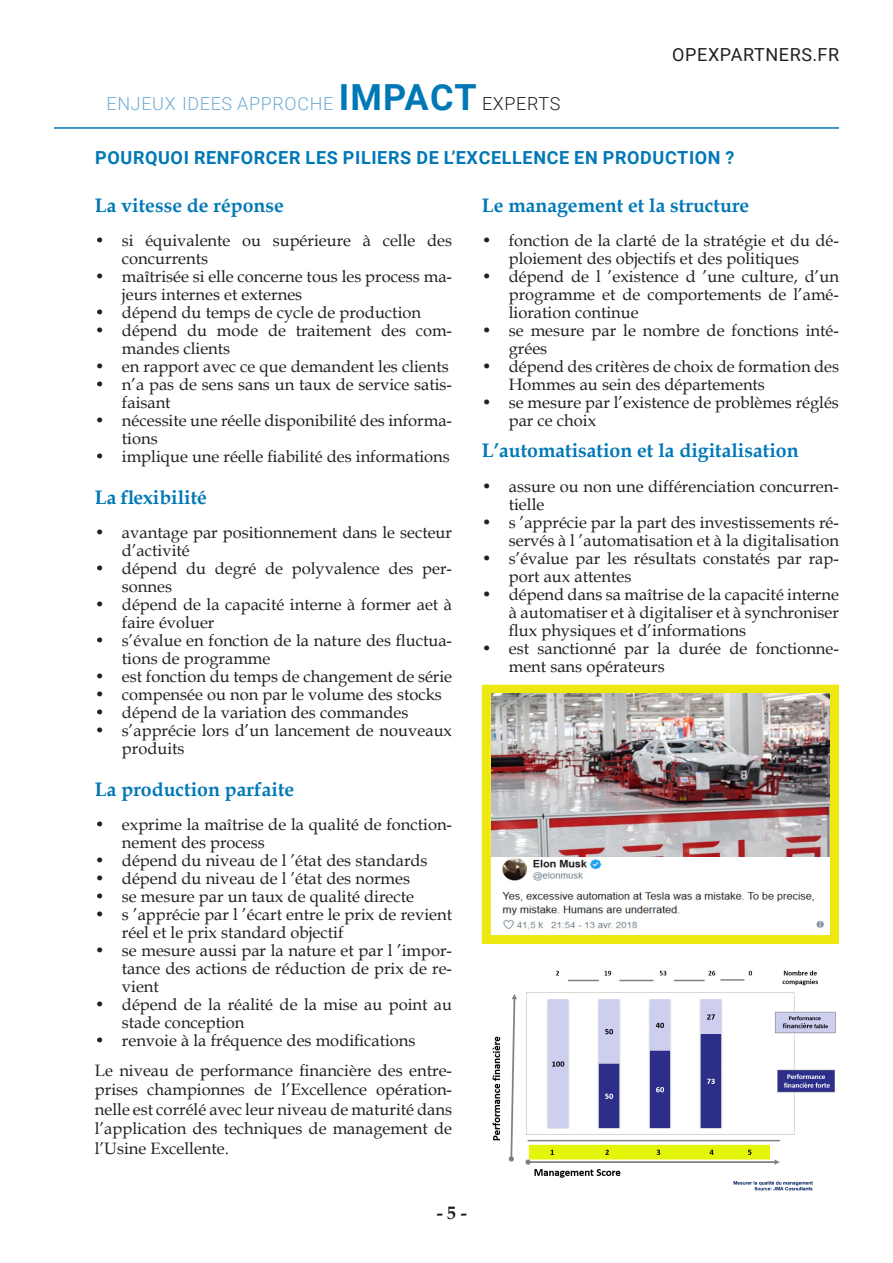
<style>
.page{position:relative;width:893px;height:1263px;background:#fff}
.page>*{position:absolute;margin:0;border:0;box-sizing:border-box;transform-origin:0 0}
.t1{font:700 19.5px "Book Antiqua";color:#0078b6}
.t2{font:700 18px "Roboto";letter-spacing:.035em;color:#0078b6}
.t3{font:300 18px "Roboto";letter-spacing:.035em;color:#70abd5}
.t4{font:18px "Roboto";letter-spacing:.035em;color:#231f20}
.t5{font:700 18px "Book Antiqua";color:#231f20}
.t6{font:16.5px/18px "Book Antiqua";color:#231f20}
.s1{font-weight:700;font-size:36px;color:#0078b6}
.s2{color:#231f20}
.s3{color:#fff}
</style>
<div class="page">
<hr style="left:54px;top:127px;width:785px;height:2px;background:#0078b6">
<img style="left:492px;top:970px;width:344px;height:221px">
<img style="left:502px;top:858px;width:323px;height:72px">
<div style="left:482px;top:685px;width:357px;height:259px;border:9px solid #ece810"></div>
<img style="left:491px;top:693px;width:339px;height:164px">
<p class="t3" style="left:107px;top:91px;width:455px">ENJEUX IDEES APPROCHE <span class="s1">IMPACT</span> <span class="s2">EXPERTS</span></p>
<p class="t4" style="left:672px;top:42px;width:169px">OPEXPARTNERS.FR</p>
<p class="t2" style="left:95px;top:145px;width:641px">POURQUOI RENFORCER LES PILIERS DE L’EXCELLENCE EN PRODUCTION ?</p>
<p class="t1" style="left:95px;top:192px;width:191px">La vitesse de réponse</p>
<p class="t6" style="left:122px;top:231px;width:332px;text-indent:-27px">• si équivalente ou supérieure à celle des concurrents</p>
<p class="t6" style="left:122px;top:267px;width:332px;text-indent:-27px">• maîtrisée si elle concerne tous les process ma&shy;jeurs internes et externes</p>
<p class="t6" style="left:95px;top:303px;width:328px">• dépend du temps de cycle de production</p>
<p class="t6" style="left:122px;top:321px;width:332px;text-indent:-27px">• dépend du mode de traitement des com&shy;mandes clients</p>
<p class="t6" style="left:95px;top:357px;width:355px">• en rapport avec ce que demandent les clients</p>
<p class="t6" style="left:122px;top:375px;width:332px;text-indent:-27px">• n’a pas de sens sans un taux de service satis&shy;faisant</p>
<p class="t6" style="left:122px;top:411px;width:332px;text-indent:-27px">• nécessite une réelle disponibilité des informa&shy;tions</p>
<p class="t6" style="left:95px;top:447px;width:356px">• implique une réelle fiabilité des informations</p>
<p class="t1" style="left:95px;top:484px;width:114px">La flexibilité</p>
<p class="t6" style="left:122px;top:523px;width:332px;text-indent:-27px">• avantage par positionnement dans le secteur d’activité</p>
<p class="t6" style="left:122px;top:559px;width:332px;text-indent:-27px">• dépend du degré de polyvalence des per&shy;sonnes</p>
<p class="t6" style="left:122px;top:595px;width:332px;text-indent:-27px">• dépend de la capacité interne à former aet à faire évoluer</p>
<p class="t6" style="left:122px;top:631px;width:332px;text-indent:-27px">• s’évalue en fonction de la nature des fluctua&shy;tions de programme</p>
<p class="t6" style="left:95px;top:667px;width:359px">• est fonction du temps de changement de série</p>
<p class="t6" style="left:95px;top:685px;width:348px">• compensée ou non par le volume des stocks</p>
<p class="t6" style="left:95px;top:703px;width:315px">• dépend de la variation des commandes</p>
<p class="t6" style="left:122px;top:721px;width:332px;text-indent:-27px">• s’apprécie lors d’un lancement de nouveaux produits</p>
<p class="t1" style="left:95px;top:776px;width:201px">La production parfaite</p>
<p class="t6" style="left:122px;top:815px;width:332px;text-indent:-27px">• exprime la maîtrise de la qualité de fonction&shy;nement des process</p>
<p class="t6" style="left:95px;top:851px;width:334px">• dépend du niveau de l ’état des standards</p>
<p class="t6" style="left:95px;top:869px;width:317px">• dépend du niveau de l ’état des normes</p>
<p class="t6" style="left:95px;top:887px;width:321px">• se mesure par un taux de qualité directe</p>
<p class="t6" style="left:122px;top:905px;width:332px;text-indent:-27px">• s ’apprécie par l ’écart entre le prix de revient réel et le prix standard objectif</p>
<p class="t6" style="left:122px;top:941px;width:332px;text-align:justify;text-indent:-27px">• se mesure aussi par la nature et par l ’impor&shy;tance des actions de réduction de prix de re&shy;vient</p>
<p class="t6" style="left:122px;top:995px;width:332px;text-indent:-27px">• dépend de la réalité de la mise au point au stade conception</p>
<p class="t6" style="left:95px;top:1031px;width:322px">• renvoie à la fréquence des modifications</p>
<p class="t6" style="left:95px;top:1060px;width:359px;line-height:19.5px;text-align:justify">Le niveau de performance financière des entre&shy;prises championnes de l’Excellence opération&shy;nelle est corrélé avec leur niveau de maturité dans l’application des techniques de management de l’Usine Excellente.</p>
<p class="t1" style="left:482px;top:192px;width:269px">Le management et la structure</p>
<p class="t6" style="left:509px;top:231px;width:332px;text-indent:-27px">• fonction de la clarté de la stratégie et du dé&shy;ploiement des objectifs et des politiques</p>
<p class="t6" style="left:509px;top:267px;width:332px;text-align:justify;text-indent:-27px">• dépend de l ’existence d ’une culture, d’un programme et de comportements de l’amé&shy;lioration continue</p>
<p class="t6" style="left:509px;top:321px;width:332px;text-indent:-27px">• se mesure par le nombre de fonctions inté&shy;grées</p>
<p class="t6" style="left:509px;top:357px;width:332px;text-indent:-27px">• dépend des critères de choix de formation des<br>Hommes au sein des départements</p>
<p class="t6" style="left:509px;top:393px;width:332px;text-indent:-27px">• se mesure par l’existence de problèmes réglés par ce choix</p>
<p class="t1" style="left:482px;top:437px;width:318px">L’automatisation et la digitalisation</p>
<p class="t6" style="left:509px;top:477px;width:332px;text-indent:-27px">• assure ou non une différenciation concurren&shy;tielle</p>
<p class="t6" style="left:482px;top:513px;width:359px;text-align:right">• s ’apprécie par la part des investissements ré&shy;servés à l ’automatisation et à la digitalisation</p>
<p class="t6" style="left:509px;top:549px;width:332px;text-indent:-27px">• s’évalue par les résultats constatés par rap&shy;port aux attentes</p>
<p class="t6" style="left:509px;top:585px;width:332px;text-align:justify;text-indent:-27px">• dépend dans sa maîtrise de la capacité interne à automatiser et à digitaliser et à synchroniser flux physiques et d’informations</p>
<p class="t6" style="left:509px;top:639px;width:332px;text-indent:-27px">• est sanctionné par la durée de fonctionne&shy;ment sans opérateurs</p>
<p class="t5" style="left:426px;top:1200px;width:42px"><span class="s3">-</span> - 5 -</p>
</div>
